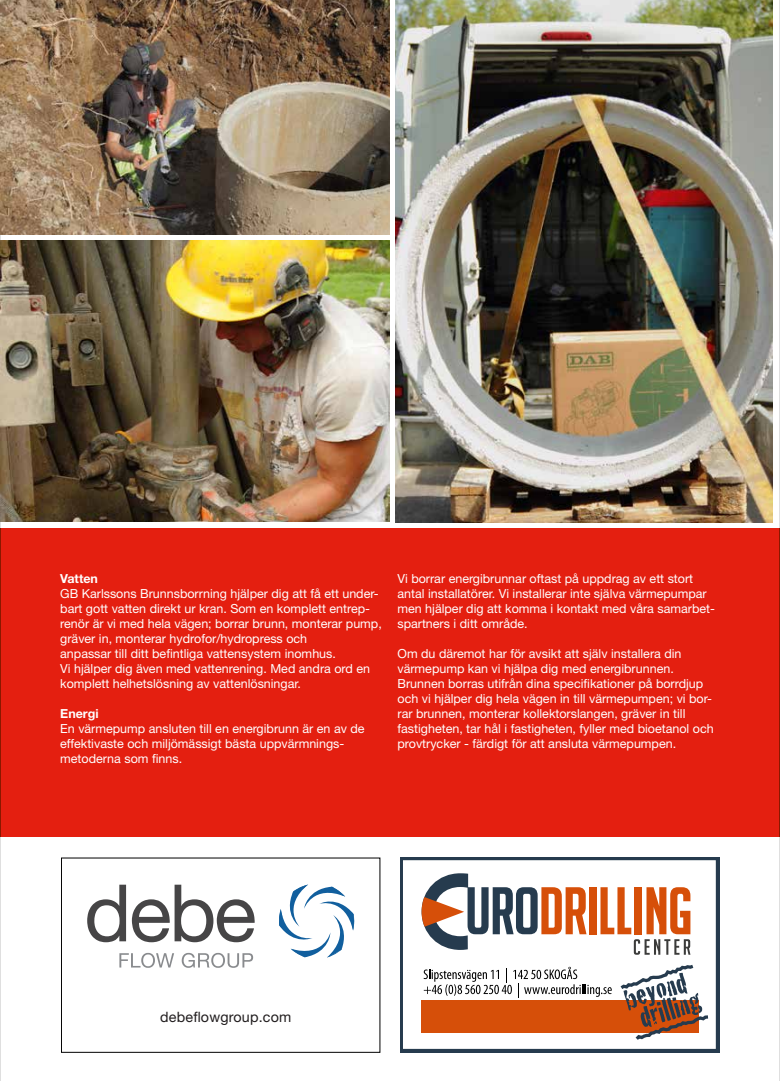
<style>
.page{position:relative;width:780px;height:1081px;background:#fff}
.page>*{position:absolute;margin:0;border:0;box-sizing:border-box;transform-origin:0 0}
.t1{font:14.25px "Helvetica Neue LT Std";letter-spacing:.015em;color:#211d1e}
.t2{font:12.5px/15px "Helvetica Neue LT Std";color:#fff}
.t3{font:700 12.5px "Helvetica Neue LT Std";color:#fff}
</style>
<div class="page">
<div style="left:0;top:528px;width:780px;height:308px;background:#e41f10"></div>
<hr style="left:0;top:0;width:1px;height:528px;background:#9c9c9c">
<hr style="left:0;top:836px;width:1px;height:245px;background:#9c9c9c">
<hr style="left:0;top:528px;width:1px;height:308px;background:#8a1800">
<hr style="left:779px;top:0;width:1px;height:528px;background:#9c9c9c">
<hr style="left:779px;top:836px;width:1px;height:245px;background:#9c9c9c">
<hr style="left:779px;top:528px;width:1px;height:308px;background:#8a1800">
<svg style="left:279px;top:884px;width:75px;height:74px"></svg>
<svg style="left:87px;top:884px;width:39px;height:58px"></svg>
<svg style="left:132px;top:884px;width:123px;height:58px"></svg>
<svg style="left:119px;top:953px;width:55px;height:15px"></svg>
<svg style="left:182px;top:953px;width:71px;height:15px"></svg>
<svg style="left:400px;top:857px;width:319px;height:195px"></svg>
<svg style="left:423px;top:967px;width:188px;height:30px"></svg>
<div style="left:420px;top:1001px;width:278px;height:32px;background:#d64f09"></div>
<svg style="left:617px;top:962px;width:94px;height:81px"></svg>
<img style="left:0;top:0;width:390px;height:235px">
<img style="left:0;top:241px;width:390px;height:280px">
<img style="left:395px;top:0;width:377px;height:523px">
<p class="t3" style="left:60px;top:571px;width:39px">Vatten</p>
<p class="t2" style="left:60px;top:586px;width:323px">GB Karlssons Brunnsborrning hjälper dig att få ett under&shy;bart gott vatten direkt ur kran. Som en komplett entrep&shy;renör är vi med hela vägen; borrar brunn, monterar pump, gräver in, monterar hydrofor/hydropress och<br>anpassar till ditt befintliga vattensystem inomhus.<br>Vi hjälper dig även med vattenrening. Med andra ord en komplett helhetslösning av vattenlösningar.</p>
<p class="t3" style="left:60px;top:706px;width:40px">Energi</p>
<p class="t2" style="left:60px;top:721px;width:306px">En värmepump ansluten till en energibrunn är en av de effektivaste och miljömässigt bästa uppvärmnings&shy;metoderna som finns.</p>
<p class="t2" style="left:397px;top:571px;width:319px">Vi borrar energibrunnar oftast på uppdrag av ett stort antal installatörer. Vi installerar inte själva värmepumpar men hjälper dig att komma i kontakt med våra samarbet&shy;spartners i ditt område.</p>
<p class="t2" style="left:397px;top:646px;width:318px">Om du däremot har för avsikt att själv installera din värmepump kan vi hjälpa dig med energibrunnen.<br>Brunnen borras utifrån dina specifikationer på borrdjup och vi hjälper dig hela vägen in till värmepumpen; vi bor&shy;rar brunnen, monterar kollektorslangen, gräver in till fastigheten, tar hål i fastigheten, fyller med bioetanol och provtrycker - färdigt för att ansluta värmepumpen.</p>
<p class="t1" style="left:160px;top:1011px;width:133px">debeflowgroup.com</p>
</div>
